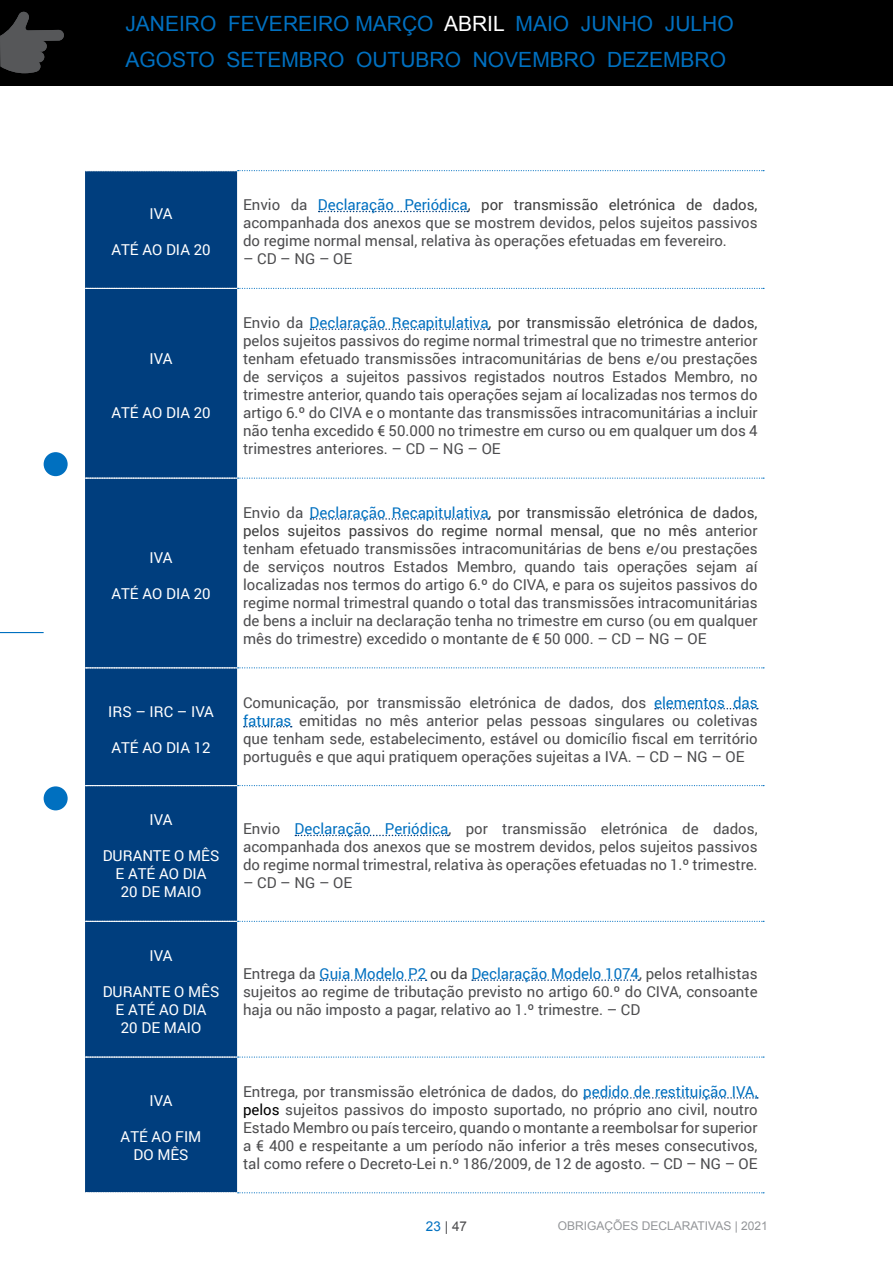
<style>
.page{position:relative;width:893px;height:1263px;background:#fff}
.page>*{position:absolute;margin:0;border:0;box-sizing:border-box;transform-origin:0 0}
.t1{font:21px/36px "Arial";color:#0070c0}
.t2{font:15px/18px "Roboto";color:#4d4d4f;text-align:justify}
.t3{font:15px/18px "Roboto";color:#fff;text-align:center}
.t4{font:13.5px "Arial";color:#4d4d4f}
.t5{font:12px "Arial";color:#939598}
.s1{color:#fff}
.s2{color:#0070c0}
.s3{color:#404040}
.s4{color:#000}
</style>
<div class="page">
<div style="left:44px;top:452px;width:24px;height:24px;background:#0070c0;border-radius:50%"></div>
<div style="left:44px;top:786px;width:24px;height:24px;background:#0070c0;border-radius:50%"></div>
<hr style="left:0;top:632px;width:44px;height:1px;background:#0070c0">
<div style="left:0;top:0;width:893px;height:85px;background:#000"></div>
<svg style="left:0;top:12px;width:64px;height:61px"></svg>
<div style="left:85px;top:171px;width:152px;height:1022px;background:#003e7e"></div>
<svg style="left:236px;top:170px;width:528px;height:1px"></svg>
<svg style="left:86px;top:288px;width:678px;height:1px"></svg>
<svg style="left:86px;top:478px;width:678px;height:1px"></svg>
<svg style="left:86px;top:667px;width:678px;height:1px"></svg>
<svg style="left:86px;top:785px;width:678px;height:1px"></svg>
<svg style="left:86px;top:921px;width:678px;height:1px"></svg>
<svg style="left:86px;top:1056px;width:678px;height:2px"></svg>
<svg style="left:86px;top:1192px;width:678px;height:1px"></svg>
<svg style="left:319px;top:211px;width:149px;height:1px"></svg>
<svg style="left:310px;top:328px;width:179px;height:2px"></svg>
<svg style="left:310px;top:518px;width:179px;height:2px"></svg>
<svg style="left:655px;top:708px;width:103px;height:1px"></svg>
<svg style="left:244px;top:726px;width:48px;height:1px"></svg>
<svg style="left:295px;top:835px;width:154px;height:1px"></svg>
<svg style="left:320px;top:979px;width:107px;height:2px"></svg>
<svg style="left:472px;top:979px;width:167px;height:2px"></svg>
<svg style="left:584px;top:1097px;width:174px;height:2px"></svg>
<h1 class="t1" style="left:125px;top:6px;width:610px">JANEIRO FEVEREIRO MARÇO <span class="s1">ABRIL</span> MAIO JUNHO JULHO<br>AGOSTO SETEMBRO OUTUBRO NOVEMBRO DEZEMBRO</h1>
<p class="t3" style="left:150px;top:204px;width:24px">IVA</p>
<p class="t3" style="left:111px;top:240px;width:101px">ATÉ AO DIA 20</p>
<p class="t3" style="left:150px;top:349px;width:24px">IVA</p>
<p class="t3" style="left:111px;top:403px;width:101px">ATÉ AO DIA 20</p>
<p class="t3" style="left:150px;top:548px;width:24px">IVA</p>
<p class="t3" style="left:111px;top:584px;width:101px">ATÉ AO DIA 20</p>
<p class="t3" style="left:108px;top:702px;width:107px">IRS – IRC – IVA</p>
<p class="t3" style="left:111px;top:738px;width:101px">ATÉ AO DIA 12</p>
<p class="t3" style="left:150px;top:810px;width:24px">IVA</p>
<p class="t3" style="left:103px;top:846px;width:118px">DURANTE O MÊS<br>E ATÉ AO DIA<br>20 DE MAIO</p>
<p class="t3" style="left:150px;top:946px;width:24px">IVA</p>
<p class="t3" style="left:103px;top:982px;width:118px">DURANTE O MÊS<br>E ATÉ AO DIA<br>20 DE MAIO</p>
<p class="t3" style="left:150px;top:1091px;width:24px">IVA</p>
<p class="t3" style="left:121px;top:1127px;width:82px">ATÉ AO FIM<br>DO MÊS</p>
<p class="t2" style="left:243px;top:195px;width:516px">Envio da <span class="s2">Declaração Periódica</span><span class="s3">, por transmissão eletrónica de dados, </span>acompanhada dos anexos que se mostrem devidos, pelos sujeitos passivos do regime normal mensal, relativa às operações efetuadas em fevereiro.</p>
<p class="t2" style="left:243px;top:249px;width:111px">– CD – NG – OE</p>
<p class="t2" style="left:243px;top:313px;width:516px">Envio da <span class="s2">Declaração Recapitulativa</span><span class="s3">, por transmissão eletrónica de dados, </span>pelos sujeitos passivos do regime normal trimestral que no trimestre anterior tenham efetuado transmissões intracomunitárias de bens e/ou prestações de serviços a sujeitos passivos registados noutros Estados Membro, no trimestre anterior, quando tais operações sejam aí localizadas nos termos do artigo 6.º do CIVA e o montante das transmissões intracomunitárias a incluir não tenha excedido € 50.000 no trimestre em curso ou em qualquer um dos 4 trimestres anteriores. – CD – NG – OE</p>
<p class="t2" style="left:243px;top:503px;width:516px">Envio da <span class="s2">Declaração Recapitulativa</span><span class="s3">, por transmissão eletrónica de dados, pelos sujeitos passivos do regime normal mensal, que no mês</span> anterior tenham efetuado transmissões intracomunitárias de bens e/ou prestações de serviços noutros Estados Membro, quando tais operações sejam aí localizadas nos termos do artigo 6.º do CIVA, e para os sujeitos passivos do regime normal trimestral quando o total das transmissões intracomunitárias de bens a incluir na declaração tenha no trimestre em curso (ou em qualquer mês do trimestre) excedido o montante de € 50 000. – CD – NG – OE</p>
<p class="t2" style="left:243px;top:693px;width:516px">Comunicação, por transmissão eletrónica de dados, dos <span class="s2">elementos das faturas</span> emitidas no mês anterior pelas pessoas singulares ou coletivas que tenham sede, estabelecimento, estável ou domicílio fiscal em território português e que aqui pratiquem operações sujeitas a IVA. – CD – NG – OE</p>
<p class="t2" style="left:243px;top:819px;width:516px">Envio <span class="s2">Declaração Periódica</span>, por transmissão eletrónica de dados, acompanhada dos anexos que se mostrem devidos, pelos sujeitos passivos do regime normal trimestral, relativa às operações efetuadas no 1.º trimestre.</p>
<p class="t2" style="left:243px;top:873px;width:111px">– CD – NG – OE</p>
<p class="t2" style="left:243px;top:964px;width:516px">Entrega da <span class="s2">Guia Modelo P2</span> <span class="s3">ou da</span> <span class="s2">Declaração Modelo 1074</span>, pelos retalhistas sujeitos ao regime de tributação previsto no artigo 60.º do CIVA, consoante haja ou não imposto a pagar, relativo ao 1.º trimestre. – CD</p>
<p class="t2" style="left:243px;top:1082px;width:516px">Entrega, por transmissão eletrónica de dados, do <span class="s2">pedido de restituição IVA, </span><span class="s4">pelos</span> sujeitos passivos do imposto suportado, no próprio ano civil, noutro Estado Membro ou país terceiro, quando o montante a reembolsar for superior a € 400 e respeitante a um período não inferior a três meses consecutivos, tal como refere o Decreto-Lei n.º 186/2009, de 12 de agosto. – CD – NG – OE</p>
<p class="t4" style="left:426px;top:1218px;width:43px"><span class="s2">23</span> | 47</p>
<p class="t5" style="left:558px;top:1218px;width:212px">OBRIGAÇÕES DECLARATIVAS | 2021</p>
</div>
